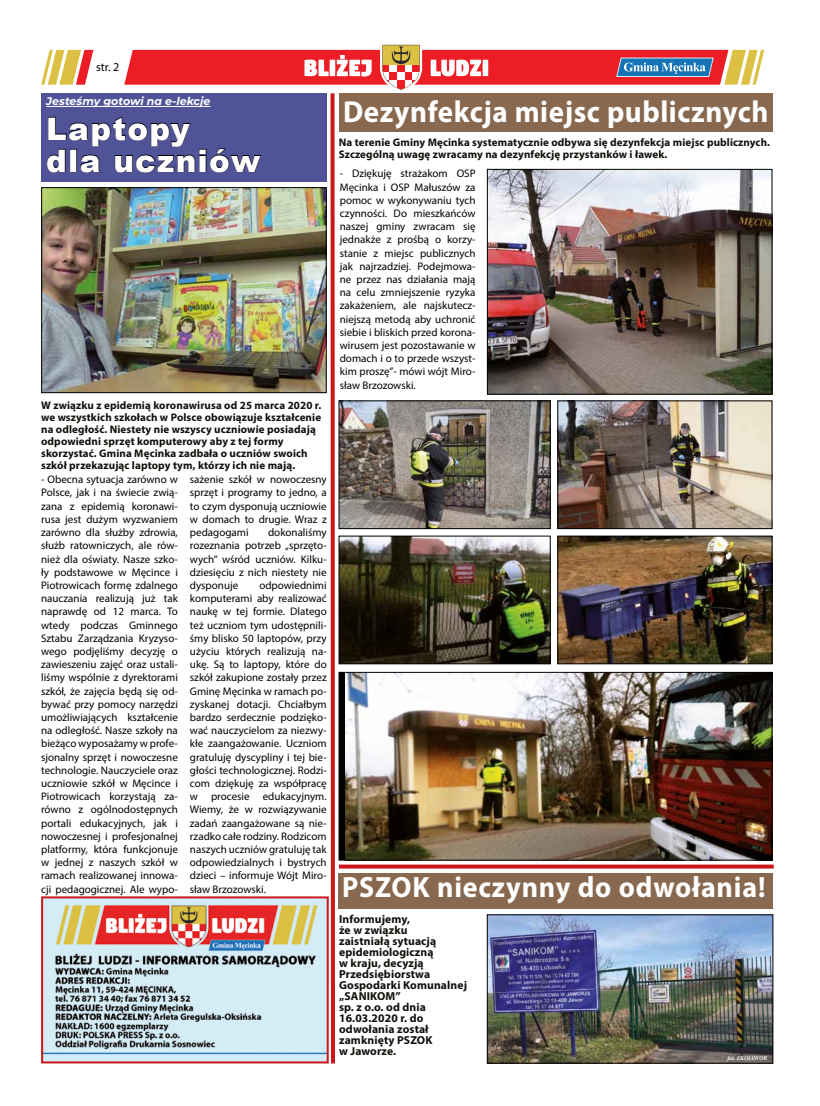
<style>
.page{position:relative;width:820px;height:1106px;background:#fff}
.page>*{position:absolute;margin:0;border:0;box-sizing:border-box;transform-origin:0 0}
.t1{font:900 31px/32px "Arial";letter-spacing:.04em;color:#fff}
.t2{font:700 30.5px "Myriad Pro";letter-spacing:.02em;color:#fff;scale:.95 1}
.t3{font:700 29.4px "Myriad Pro";letter-spacing:.03em;color:#fff;scale:.95 1}
.t4{font:12px "Myriad Pro";color:#000}
.t5{font:700 11.6px/11px "Myriad Pro";letter-spacing:.01em;color:#12100b}
.t6{font:11px/13.2px "Myriad Pro";color:#000;text-align:justify}
.t7{font:700 11px/12px "Myriad Pro";letter-spacing:.01em;color:#12100b}
.t8{font:italic 700 11px "Montserrat";color:#fff}
.t9{font:italic 700 6px "Minion Pro";letter-spacing:-.015em;color:#fff}
</style>
<div class="page">
<img style="left:764px;top:171px;width:6px;height:221px">
<img style="left:764px;top:402px;width:6px;height:125px">
<svg style="left:764px;top:864px;width:9px;height:4px"></svg>
<img style="left:41px;top:44px;width:723px;height:1020px">
<div style="left:338px;top:93px;width:434px;height:39px;background:#88694f"></div>
<img style="left:345px;top:674px;width:425px;height:184px">
<div style="left:338px;top:672px;width:434px;height:188px;border:1px solid #000"></div>
<img style="left:340px;top:538px;width:208px;height:124px">
<div style="left:338px;top:536px;width:212px;height:128px;border:1px solid #000"></div>
<img style="left:559px;top:538px;width:211px;height:124px">
<div style="left:557px;top:536px;width:215px;height:128px;border:1px solid #000"></div>
<img style="left:43px;top:189px;width:281px;height:202px">
<div style="left:41px;top:187px;width:285px;height:206px;border:1px solid #000"></div>
<hr style="left:46px;top:106px;width:164px;height:1px;background:#fff">
<img style="left:489px;top:916px;width:281px;height:145px">
<div style="left:338px;top:872px;width:434px;height:36px;background:#88694f"></div>
<p class="t4" style="left:96px;top:60px;width:25px">str. 2</p>
<p class="t8" style="left:46px;top:93px;width:165px">Jesteśmy gotowi na e-lekcje</p>
<h1 class="t1" style="left:46px;top:111px;width:215px">Laptopy<br>dla uczniów</h1>
<p class="t7" style="left:41px;top:399px;width:281px">W związku z epidemią koronawirusa od 25 marca 2020 r. we wszystkich szkołach w Polsce obowiązuje kształcenie na odległość. Niestety nie wszyscy uczniowie posiadają odpowiedni sprzęt komputerowy aby z tej formy skorzystać. Gmina Męcinka zadbała o uczniów swoich szkół przekazując laptopy tym, którzy ich nie mają.</p>
<p class="t6" style="left:41px;top:473px;width:138px">- Obecna sytuacja zarówno w Polsce, jak i na świecie zwią&shy;zana z epidemią koronawi&shy;rusa jest dużym wyzwaniem zarówno dla służby zdrowia, służb ratowniczych, ale rów&shy;nież dla oświaty. Nasze szko&shy;ły podstawowe w Męcince i Piotrowicach formę zdalnego nauczania realizują już tak naprawdę od 12 marca. To wtedy podczas Gminnego Sztabu Zarządzania Kryzyso&shy;wego podjęliśmy decyzję o zawieszeniu zajęć oraz ustali&shy;liśmy wspólnie z dyrektorami szkół, że zajęcia będą się od&shy;bywać przy pomocy narzędzi umożliwiających kształcenie na odległość. Nasze szkoły na bieżąco wyposażamy w profe&shy;sjonalny sprzęt i nowoczesne technologie. Nauczyciele oraz uczniowie szkół w Męcince i Piotrowicach korzystają za&shy;równo z ogólnodostępnych portali edukacyjnych, jak i nowoczesnej i profesjonalnej platformy, która funkcjonuje w jednej z naszych szkół w ramach realizowanej innowa&shy;cji pedagogicznej. Ale wypo-</p>
<p class="t6" style="left:190px;top:473px;width:138px">sażenie szkół w nowoczesny sprzęt i programy to jedno, a to czym dysponują uczniowie w domach to drugie. Wraz z pedagogami</p>
<p class="t6" style="left:190px;top:525px;width:138px;text-indent:78px">dokonaliśmy rozeznania potrzeb „sprzęto&shy;wych” wśród uczniów. Kilku&shy;dziesięciu z nich niestety nie dysponuje</p>
<p class="t6" style="left:190px;top:578px;width:138px;text-indent:69px">odpowiednimi komputerami aby realizować naukę w tej formie. Dlatego też uczniom tym udostępnili&shy;śmy blisko 50 laptopów, przy użyciu których realizują na&shy;ukę. Są to laptopy, które do szkół zakupione zostały przez Gminę Męcinka w ramach po&shy;zyskanej dotacji. Chciałbym bardzo serdecznie podzięko&shy;wać nauczycielom za niezwy&shy;kłe zaangażowanie. Uczniom gratuluję dyscypliny i tej bie&shy;głości technologicznej. Rodzi&shy;com dziękuję za współpracę w procesie edukacyjnym.<br>Wiemy, że w rozwiązywanie zadań zaangażowane są nie&shy;rzadko całe rodziny. Rodzicom naszych uczniów gratuluję tak odpowiedzialnych i bystrych dzieci – informuje Wójt Miro&shy;sław Brzozowski.</p>
<h2 class="t2" style="left:343px;top:91px;width:449px">Dezynfekcja miejsc publicznych</h2>
<p class="t7" style="left:338px;top:136px;width:432px">Na terenie Gminy Męcinka systematycznie odbywa się dezynfekcja miejsc publicznych.<br>Szczególną uwagę zwracamy na dezynfekcję przystanków i ławek.</p>
<p class="t6" style="left:339px;top:167px;width:137px">- Dziękuję strażakom OSP Męcinka i OSP Małuszów za pomoc w wykonywaniu tych czynności. Do mieszkańców naszej gminy zwracam się jednakże z prośbą o korzy&shy;stanie z miejsc publicznych jak najrzadziej. Podejmowa&shy;ne przez nas działania mają na celu zmniejszenie ryzyka zakażeniem, ale najskutecz&shy;niejszą metodą aby uchronić siebie i bliskich przed korona&shy;wirusem jest pozostawanie w domach i o to przede wszyst&shy;kim proszę”- mówi wójt Miro&shy;sław Brzozowski.</p>
<h3 class="t3" style="left:342px;top:868px;width:447px">PSZOK nieczynny do odwołania!</h3>
<p class="t5" style="left:339px;top:913px;width:129px">Informujemy,<br>że w związku<br>zaistniałą sytuacją epidemiologiczną<br>w kraju, decyzją<br>Przedsiębiorstwa<br>Gospodarki Komunalnej „SANIKOM”<br>sp. z o.o. od dnia<br>16.03.2020 r. do odwołania został zamknięty PSZOK<br>w Jaworze.</p>
<p class="t9" style="left:727px;top:1053px;width:41px">fot. EKOJAWOR</p>
</div>
